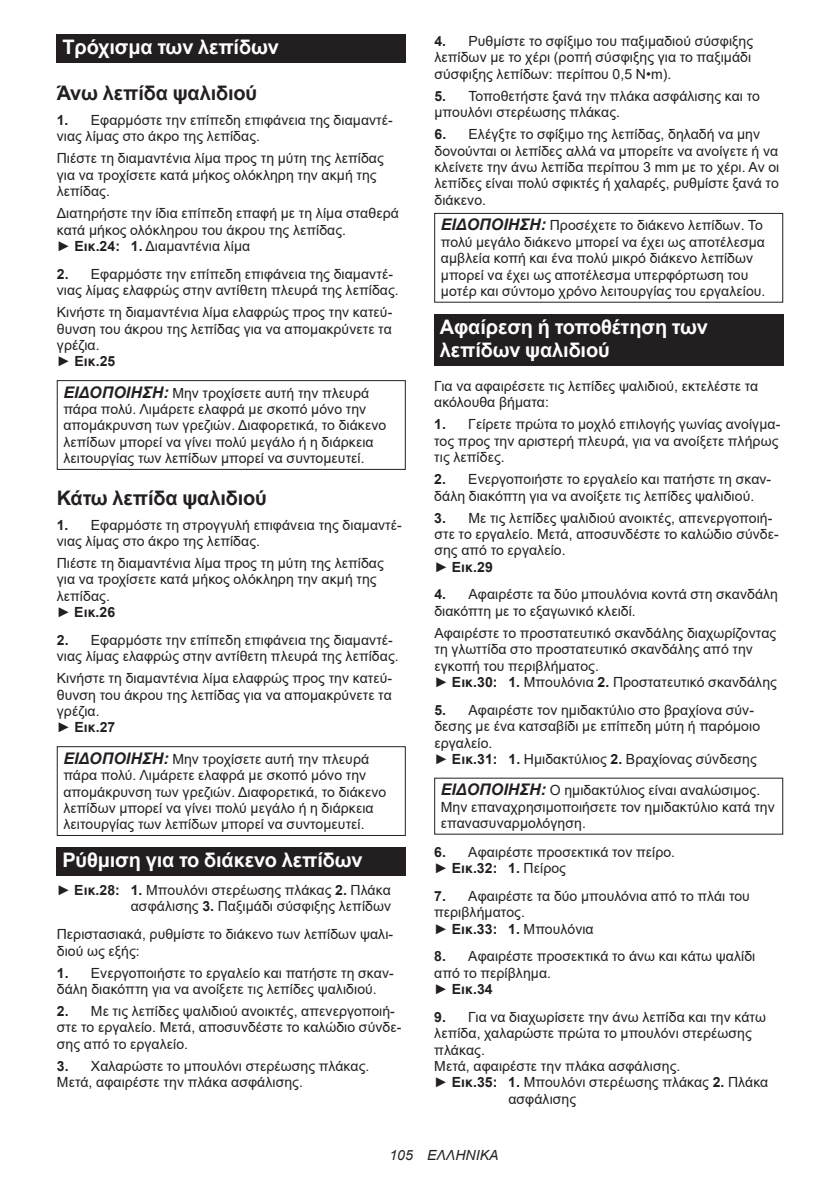
<style>
.page{position:relative;width:840px;height:1191px;background:#fff}
.page>*{position:absolute;margin:0;border:0;box-sizing:border-box;transform-origin:0 0}
.t1{font:700 20px/23.4px "Arial";letter-spacing:-.01em;color:#fff}
.t2{font:700 20px "Arial";letter-spacing:-.01em;color:#231f20}
.t3{font:14px/16.4px "Arial";letter-spacing:.005em;color:#231f20}
.t4{font:italic 14px "Arial";letter-spacing:.005em;color:#231f20}
.s1{font-weight:700}
.s2{font-weight:700;font-style:italic;font-size:16px}
</style>
<div class="page">
<div style="left:57px;top:34px;width:348px;height:29px;background:#231f20"></div>
<div style="left:57px;top:380px;width:348px;height:90px;border:1px solid #231f20"></div>
<div style="left:57px;top:746px;width:348px;height:90px;border:1px solid #231f20"></div>
<div style="left:57px;top:847px;width:348px;height:29px;background:#231f20"></div>
<div style="left:434px;top:213px;width:348px;height:90px;border:1px solid #231f20"></div>
<div style="left:434px;top:314px;width:348px;height:52px;background:#231f20"></div>
<h1 class="t1" style="left:62px;top:36px;width:218px">Τρόχισμα των λεπίδων</h1>
<h1 class="t2" style="left:57px;top:79px;width:202px">Άνω λεπίδα ψαλιδιού</h1>
<p class="t3" style="left:57px;top:112px;width:337px"><span class="s1">1.</span> Εφαρμόστε την επίπεδη επιφάνεια της διαμαντέ&shy;νιας λίμας στο άκρο της λεπίδας.</p>
<p class="t3" style="left:57px;top:150px;width:328px">Πιέστε τη διαμαντένια λίμα προς τη μύτη της λεπίδας για να τροχίσετε κατά μήκος ολόκληρη την ακμή της λεπίδας.</p>
<p class="t3" style="left:57px;top:205px;width:343px">Διατηρήστε την ίδια επίπεδη επαφή με τη λίμα σταθερά κατά μήκος ολόκληρου του άκρου της λεπίδας.<br>► <span class="s1">Εικ.24: 1.</span> Διαμαντένια λίμα</p>
<p class="t3" style="left:57px;top:265px;width:343px"><span class="s1">2.</span> Εφαρμόστε την επίπεδη επιφάνεια της διαμαντέ&shy;νιας λίμας ελαφρώς στην αντίθετη πλευρά της λεπίδας.</p>
<p class="t3" style="left:57px;top:304px;width:337px">Κινήστε τη διαμαντένια λίμα ελαφρώς προς την κατεύ&shy;θυνση του άκρου της λεπίδας για να απομακρύνετε τα γρέζια.<br>► <span class="s1">Εικ.25</span></p>
<p class="t3" style="left:63px;top:384px;width:324px"><span class="s2">ΕΙΔΟΠΟΙΗΣΗ:</span> Μην τροχίσετε αυτή την πλευρά πάρα πολύ. Λιμάρετε ελαφρά με σκοπό μόνο την απομάκρυνση των γρεζιών. Διαφορετικά, το διάκενο λεπίδων μπορεί να γίνει πολύ μεγάλο ή η διάρκεια λειτουργίας των λεπίδων μπορεί να συντομευτεί.</p>
<h1 class="t2" style="left:57px;top:483px;width:211px">Κάτω λεπίδα ψαλιδιού</h1>
<p class="t3" style="left:57px;top:516px;width:346px"><span class="s1">1.</span> Εφαρμόστε τη στρογγυλή επιφάνεια της διαμαντέ&shy;νιας λίμας στο άκρο της λεπίδας.</p>
<p class="t3" style="left:57px;top:555px;width:328px">Πιέστε τη διαμαντένια λίμα προς τη μύτη της λεπίδας για να τροχίσετε κατά μήκος ολόκληρη την ακμή της λεπίδας.<br>► <span class="s1">Εικ.26</span></p>
<p class="t3" style="left:57px;top:631px;width:343px"><span class="s1">2.</span> Εφαρμόστε την επίπεδη επιφάνεια της διαμαντέ&shy;νιας λίμας ελαφρώς στην αντίθετη πλευρά της λεπίδας.</p>
<p class="t3" style="left:57px;top:670px;width:337px">Κινήστε τη διαμαντένια λίμα ελαφρώς προς την κατεύ&shy;θυνση του άκρου της λεπίδας για να απομακρύνετε τα γρέζια.<br>► <span class="s1">Εικ.27</span></p>
<p class="t3" style="left:63px;top:750px;width:324px"><span class="s2">ΕΙΔΟΠΟΙΗΣΗ:</span> Μην τροχίσετε αυτή την πλευρά πάρα πολύ. Λιμάρετε ελαφρά με σκοπό μόνο την απομάκρυνση των γρεζιών. Διαφορετικά, το διάκενο λεπίδων μπορεί να γίνει πολύ μεγάλο ή η διάρκεια λειτουργίας των λεπίδων μπορεί να συντομευτεί.</p>
<h1 class="t1" style="left:62px;top:848px;width:301px">Ρύθμιση για το διάκενο λεπίδων</h1>
<p class="t3" style="left:57px;top:882px;width:336px;text-align:right">► <span class="s1">Εικ.28: 1.</span> Μπουλόνι στερέωσης πλάκας <span class="s1">2.</span> Πλάκα ασφάλισης <span class="s1">3.</span> Παξιμάδι σύσφιξης λεπίδων</p>
<p class="t3" style="left:57px;top:926px;width:338px">Περιστασιακά, ρυθμίστε το διάκενο των λεπίδων ψαλι&shy;διού ως εξής:</p>
<p class="t3" style="left:57px;top:964px;width:338px"><span class="s1">1.</span> Ενεργοποιήστε το εργαλείο και πατήστε τη σκαν&shy;δάλη διακόπτη για να ανοίξετε τις λεπίδες ψαλιδιού.</p>
<p class="t3" style="left:57px;top:1002px;width:346px"><span class="s1">2.</span> Με τις λεπίδες ψαλιδιού ανοικτές, απενεργοποιή&shy;στε το εργαλείο. Μετά, αποσυνδέστε το καλώδιο σύνδε&shy;σης από το εργαλείο.</p>
<p class="t3" style="left:57px;top:1057px;width:314px"><span class="s1">3.</span> Χαλαρώστε το μπουλόνι στερέωσης πλάκας.<br>Μετά, αφαιρέστε την πλάκα ασφάλισης.</p>
<p class="t3" style="left:434px;top:33px;width:320px"><span class="s1">4.</span> Ρυθμίστε το σφίξιμο του παξιμαδιού σύσφιξης λεπίδων με το χέρι (ροπή σύσφιξης για το παξιμάδι σύσφιξης λεπίδων: περίπου 0,5 N•m).</p>
<p class="t3" style="left:434px;top:88px;width:327px"><span class="s1">5.</span> Τοποθετήστε ξανά την πλάκα ασφάλισης και το μπουλόνι στερέωσης πλάκας.</p>
<p class="t3" style="left:434px;top:126px;width:346px"><span class="s1">6.</span> Ελέγξτε το σφίξιμο της λεπίδας, δηλαδή να μην δονούνται οι λεπίδες αλλά να μπορείτε να ανοίγετε ή να κλείνετε την άνω λεπίδα περίπου 3 mm με το χέρι. Αν οι λεπίδες είναι πολύ σφικτές ή χαλαρές, ρυθμίστε ξανά το διάκενο.</p>
<p class="t3" style="left:440px;top:217px;width:326px"><span class="s2">ΕΙΔΟΠΟΙΗΣΗ:</span> Προσέχετε το διάκενο λεπίδων. Το πολύ μεγάλο διάκενο μπορεί να έχει ως αποτέλεσμα αμβλεία κοπή και ένα πολύ μικρό διάκενο λεπίδων μπορεί να έχει ως αποτέλεσμα υπερφόρτωση του μοτέρ και σύντομο χρόνο λειτουργίας του εργαλείου.</p>
<h1 class="t1" style="left:439px;top:315px;width:269px">Αφαίρεση ή τοποθέτηση των λεπίδων ψαλιδιού</h1>
<p class="t3" style="left:434px;top:377px;width:325px">Για να αφαιρέσετε τις λεπίδες ψαλιδιού, εκτελέστε τα ακόλουθα βήματα:</p>
<p class="t3" style="left:434px;top:416px;width:347px"><span class="s1">1.</span> Γείρετε πρώτα το μοχλό επιλογής γωνίας ανοίγμα&shy;τος προς την αριστερή πλευρά, για να ανοίξετε πλήρως τις λεπίδες.</p>
<p class="t3" style="left:434px;top:471px;width:338px"><span class="s1">2.</span> Ενεργοποιήστε το εργαλείο και πατήστε τη σκαν&shy;δάλη διακόπτη για να ανοίξετε τις λεπίδες ψαλιδιού.</p>
<p class="t3" style="left:434px;top:509px;width:346px"><span class="s1">3.</span> Με τις λεπίδες ψαλιδιού ανοικτές, απενεργοποιή&shy;στε το εργαλείο. Μετά, αποσυνδέστε το καλώδιο σύνδε&shy;σης από το εργαλείο.<br>► <span class="s1">Εικ.29</span></p>
<p class="t3" style="left:434px;top:586px;width:345px"><span class="s1">4.</span> Αφαιρέστε τα δύο μπουλόνια κοντά στη σκανδάλη διακόπτη με το εξαγωνικό κλειδί.</p>
<p class="t3" style="left:434px;top:624px;width:344px">Αφαιρέστε το προστατευτικό σκανδάλης διαχωρίζοντας τη γλωττίδα στο προστατευτικό σκανδάλης από την εγκοπή του περιβλήματος.<br>► <span class="s1">Εικ.30: 1.</span> Μπουλόνια <span class="s1">2.</span> Προστατευτικό σκανδάλης</p>
<p class="t3" style="left:434px;top:701px;width:327px"><span class="s1">5.</span> Αφαιρέστε τον ημιδακτύλιο στο βραχίονα σύν&shy;δεσης με ένα κατσαβίδι με επίπεδη μύτη ή παρόμοιο εργαλείο.<br>► <span class="s1">Εικ.31: 1.</span> Ημιδακτύλιος <span class="s1">2.</span> Βραχίονας σύνδεσης</p>
<p class="t3" style="left:440px;top:782px;width:335px"><span class="s2">ΕΙΔΟΠΟΙΗΣΗ:</span> Ο ημιδακτύλιος είναι αναλώσιμος.<br>Μην επαναχρησιμοποιήσετε τον ημιδακτύλιο κατά την επανασυναρμολόγηση.</p>
<p class="t3" style="left:434px;top:843px;width:242px"><span class="s1">6.</span> Αφαιρέστε προσεκτικά τον πείρο. ► <span class="s1">Εικ.32: 1.</span> Πείρος</p>
<p class="t3" style="left:434px;top:887px;width:317px"><span class="s1">7.</span> Αφαιρέστε τα δύο μπουλόνια από το πλάι του περιβλήματος.<br>► <span class="s1">Εικ.33: 1.</span> Μπουλόνια</p>
<p class="t3" style="left:434px;top:948px;width:322px"><span class="s1">8.</span> Αφαιρέστε προσεκτικά το άνω και κάτω ψαλίδι από το περίβλημα.<br>► <span class="s1">Εικ.34</span></p>
<p class="t3" style="left:434px;top:1008px;width:333px"><span class="s1">9.</span> Για να διαχωρίσετε την άνω λεπίδα και την κάτω</p>
<p class="t3" style="left:434px;top:1025px;width:319px">λεπίδα, χαλαρώστε πρώτα το μπουλόνι στερέωσης</p>
<p class="t3" style="left:434px;top:1041px;width:52px">πλάκας.</p>
<p class="t3" style="left:434px;top:1057px;width:247px">Μετά, αφαιρέστε την πλάκα ασφάλισης.</p>
<p class="t3" style="left:434px;top:1074px;width:335px">► <span class="s1">Εικ.35: 1.</span> Μπουλόνι στερέωσης πλάκας <span class="s1">2.</span> Πλάκα</p>
<p class="t3" style="left:508px;top:1090px;width:69px">ασφάλισης</p>
<p class="t4" style="left:389px;top:1146px;width:111px">105 ΕΛΛΗΝΙΚΑ</p>
</div>
